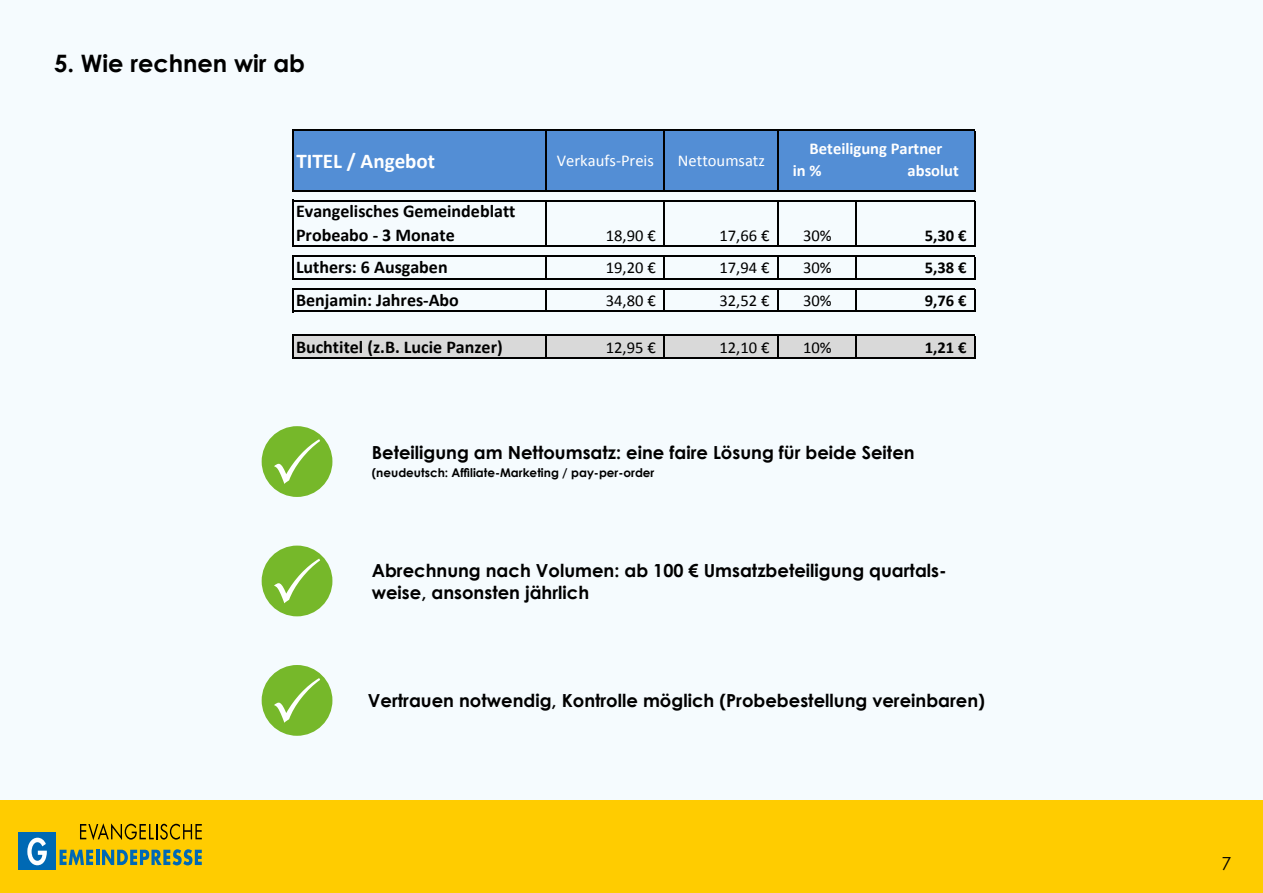
<style>
.page{position:relative;width:1263px;height:893px;background:#fff}
.page>*{position:absolute;margin:0;border:0;box-sizing:border-box;transform-origin:0 0}
.t1{font:700 24px "Century Gothic";color:#000}
.t2{font:700 21px "Calibri";color:#fff}
.t3{font:700 18px/21.6px "Century Gothic";color:#000}
.t4{font:700 18px/23.4px "Calibri";color:#000}
.t5{font:18px "Century Gothic";color:#000}
.t6{font:16.5px "Calibri";color:#000}
.t7{font:700 16.5px/21.8px "Calibri";color:#fff}
.t8{font:16.5px "Calibri";color:#fff}
.t9{font:700 16.5px "Calibri";color:#000}
.t10{font:700 12px "Century Gothic";color:#000}
</style>
<div class="page">
<div style="left:0;top:0;width:1263px;height:800px;background:#f5fbfe"></div>
<div style="left:0;top:800px;width:1263px;height:93px;background:#fc0"></div>
<svg style="left:60px;top:850px;width:33px;height:15px"></svg>
<hr style="left:96px;top:850px;width:3px;height:15px;background:#0069b4">
<svg style="left:102px;top:849px;width:100px;height:16px"></svg>
<svg style="left:80px;top:823px;width:122px;height:17px"></svg>
<div style="left:18px;top:832px;width:38px;height:38px;background:#0069b4"></div>
<svg style="left:27px;top:837px;width:20px;height:28px"></svg>
<div style="left:262px;top:546px;width:70px;height:70px;background:#76b82a;border-radius:50%"></div>
<svg style="left:274px;top:559px;width:46px;height:44px"></svg>
<div style="left:262px;top:426px;width:70px;height:71px;background:#76b82a;border-radius:50%"></div>
<svg style="left:274px;top:439px;width:46px;height:45px"></svg>
<div style="left:262px;top:665px;width:70px;height:71px;background:#76b82a;border-radius:50%"></div>
<svg style="left:274px;top:678px;width:46px;height:45px"></svg>
<div style="left:294px;top:131px;width:681px;height:60px;background:#538ed5"></div>
<div style="left:294px;top:335px;width:681px;height:23px;background:#d9d9d9"></div>
<hr style="left:292px;top:129px;width:2px;height:63px;background:#000">
<hr style="left:545px;top:131px;width:1px;height:61px;background:#000">
<hr style="left:663px;top:131px;width:2px;height:61px;background:#000">
<hr style="left:777px;top:131px;width:1px;height:61px;background:#000">
<hr style="left:974px;top:131px;width:1px;height:61px;background:#000">
<hr style="left:292px;top:200px;width:2px;height:47px;background:#000">
<hr style="left:545px;top:201px;width:1px;height:46px;background:#000">
<hr style="left:663px;top:201px;width:2px;height:46px;background:#000">
<hr style="left:777px;top:201px;width:1px;height:46px;background:#000">
<hr style="left:855px;top:201px;width:2px;height:46px;background:#000">
<hr style="left:974px;top:201px;width:1px;height:46px;background:#000">
<hr style="left:292px;top:255px;width:2px;height:25px;background:#000">
<svg style="left:545px;top:257px;width:1px;height:21px"></svg>
<hr style="left:663px;top:257px;width:2px;height:23px;background:#000">
<svg style="left:777px;top:257px;width:1px;height:21px"></svg>
<hr style="left:855px;top:257px;width:2px;height:23px;background:#000">
<svg style="left:974px;top:257px;width:1px;height:21px"></svg>
<hr style="left:292px;top:288px;width:2px;height:24px;background:#000">
<svg style="left:545px;top:289px;width:1px;height:22px"></svg>
<hr style="left:663px;top:289px;width:2px;height:23px;background:#000">
<svg style="left:777px;top:289px;width:1px;height:22px"></svg>
<hr style="left:855px;top:289px;width:2px;height:23px;background:#000">
<svg style="left:974px;top:289px;width:1px;height:22px"></svg>
<hr style="left:292px;top:335px;width:2px;height:24px;background:#000">
<svg style="left:545px;top:336px;width:1px;height:21px"></svg>
<hr style="left:663px;top:336px;width:2px;height:23px;background:#000">
<svg style="left:777px;top:336px;width:1px;height:21px"></svg>
<svg style="left:974px;top:336px;width:1px;height:21px"></svg>
<hr style="left:855px;top:336px;width:2px;height:23px;background:#000">
<hr style="left:294px;top:129px;width:681px;height:2px;background:#000">
<hr style="left:294px;top:190px;width:681px;height:2px;background:#000">
<hr style="left:294px;top:200px;width:681px;height:1px;background:#000">
<hr style="left:294px;top:246px;width:681px;height:1px;background:#000">
<hr style="left:294px;top:255px;width:681px;height:2px;background:#000">
<hr style="left:294px;top:278px;width:681px;height:2px;background:#000">
<hr style="left:294px;top:288px;width:681px;height:1px;background:#000">
<hr style="left:294px;top:311px;width:681px;height:1px;background:#000">
<hr style="left:294px;top:335px;width:681px;height:1px;background:#000">
<hr style="left:294px;top:357px;width:681px;height:2px;background:#000">
<h1 class="t1" style="left:54px;top:45px;width:253px">5. Wie rechnen wir ab</h1>
<p class="t7" style="left:793px;top:138px;width:151px;text-indent:17px">Beteiligung Partner in %</p>
<p class="t2" style="left:296px;top:147px;width:140px">TITEL / Angebot</p>
<p class="t8" style="left:557px;top:150px;width:99px">Verkaufs‐Preis</p>
<p class="t8" style="left:678px;top:150px;width:89px">Nettoumsatz</p>
<p class="t4" style="left:296px;top:200px;width:221px">Evangelisches Gemeindeblatt<br>Probeabo ‐ 3 Monate</p>
<p class="t7" style="left:907px;top:160px;width:53px">absolut</p>
<p class="t6" style="left:606px;top:225px;width:52px">18,90 €</p>
<p class="t6" style="left:719px;top:225px;width:52px">17,66 €</p>
<p class="t6" style="left:803px;top:225px;width:30px">30%</p>
<p class="t9" style="left:925px;top:225px;width:43px">5,30 €</p>
<p class="t4" style="left:296px;top:256px;width:153px">Luthers: 6 Ausgaben</p>
<p class="t6" style="left:606px;top:258px;width:52px">19,20 €</p>
<p class="t6" style="left:719px;top:258px;width:52px">17,94 €</p>
<p class="t6" style="left:803px;top:258px;width:30px">30%</p>
<p class="t9" style="left:925px;top:257px;width:43px">5,38 €</p>
<p class="t4" style="left:296px;top:288px;width:164px">Benjamin: Jahres‐Abo</p>
<p class="t6" style="left:606px;top:290px;width:52px">34,80 €</p>
<p class="t6" style="left:719px;top:290px;width:52px">32,52 €</p>
<p class="t6" style="left:803px;top:290px;width:30px">30%</p>
<p class="t9" style="left:925px;top:290px;width:43px">9,76 €</p>
<p class="t4" style="left:296px;top:335px;width:208px">Buchtitel (z.B. Lucie Panzer)</p>
<p class="t6" style="left:606px;top:337px;width:52px">12,95 €</p>
<p class="t6" style="left:719px;top:337px;width:52px">12,10 €</p>
<p class="t6" style="left:803px;top:337px;width:30px">10%</p>
<p class="t9" style="left:925px;top:337px;width:43px">1,21 €</p>
<p class="t3" style="left:372px;top:441px;width:544px">Beteiligung am Nettoumsatz: eine faire Lösung für beide Seiten</p>
<p class="t10" style="left:372px;top:464px;width:284px">(neudeutsch: Affiliate-Marketing / pay-per-order</p>
<p class="t3" style="left:372px;top:559px;width:576px">Abrechnung nach Volumen: ab 100 € Umsatzbeteiligung quartals&shy;weise, ansonsten jährlich</p>
<p class="t3" style="left:368px;top:689px;width:619px">Vertrauen notwendig, Kontrolle möglich (Probebestellung vereinbaren)</p>
<p class="t5" style="left:1221px;top:851px;width:11px">7</p>
</div>
